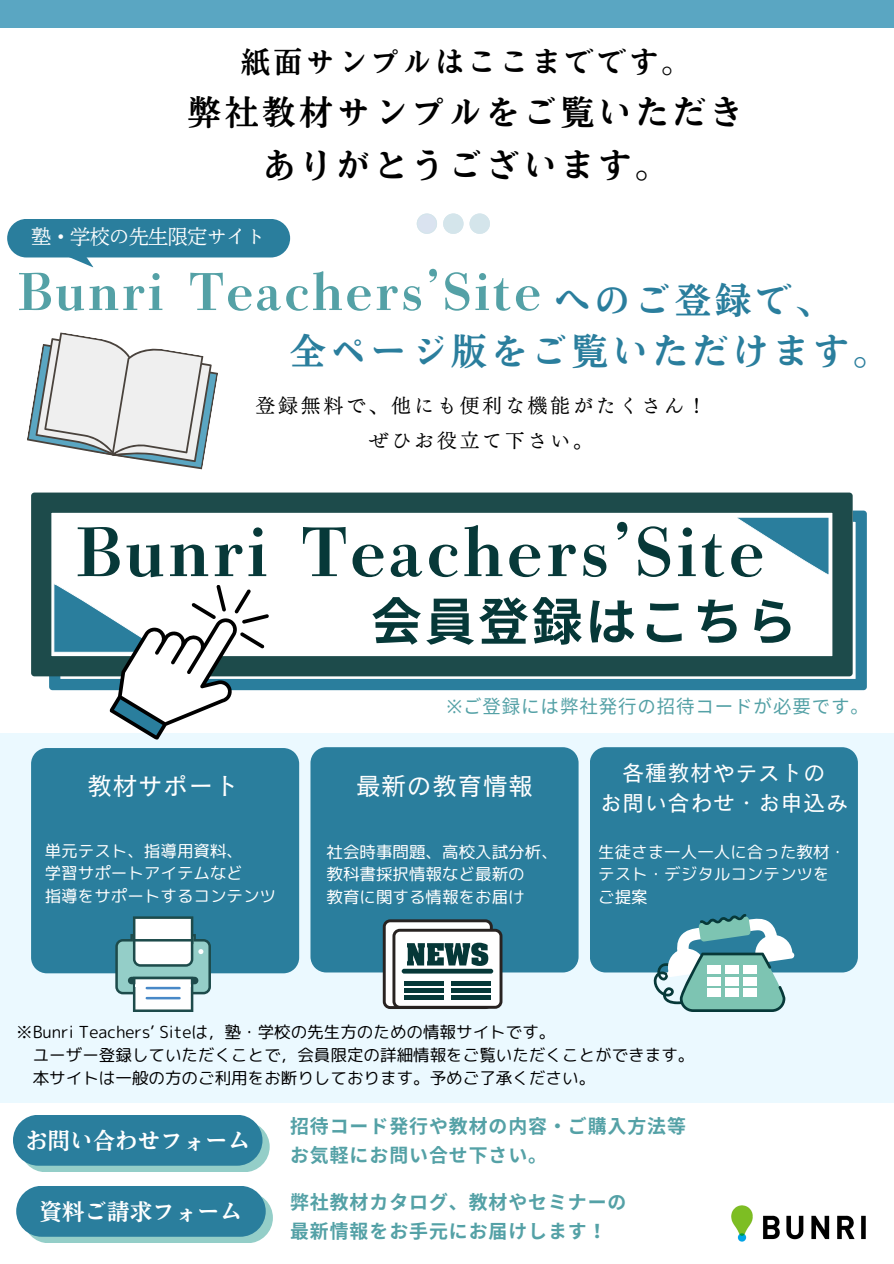
<style>
.page{position:relative;width:894px;height:1264px;background:#fff}
.page>*{position:absolute;margin:0;border:0;box-sizing:border-box;transform-origin:0 0}
.t1{font:800 67.05px "DMT Shuei Shogo Min Std";letter-spacing:.05em;color:#073939}
.t2{font:800 51px "DMT Shuei Shogo Min Std";letter-spacing:.05em;color:#54a1a6}
.t3{font:700 51px "Noto Sans CJ Ksc";letter-spacing:.05em;color:#063838}
.t4{font:36.6px "Nud Motoya Mincho Std W6";letter-spacing:.1em;color:#2a7e9d}
.t5{font:33.9px/52.8px "Nud Motoya Mincho Std W6";letter-spacing:.1em;color:#000;text-align:center}
.t6{font:29.4px "Nud Motoya Mincho Std W6";letter-spacing:.1em;color:#000}
.t7{font:25.05px "Canva Cezanne Pro N M";letter-spacing:.015em;color:#fff}
.t8{font:22.5px "Nud Motoya Mincho Std W6";color:#fff}
.t9{font:22.35px/30.2px "Canva Cezanne Pro N M";letter-spacing:.015em;color:#fff;text-align:center}
.t10{font:19.8px/34.5px "Canva UD Mincho Pr 6 N M";letter-spacing:.15em;color:#000;text-align:center}
.t11{font:19.5px "Nud Motoya Mincho Std W2 b";color:#fff}
.t12{font:700 18.9px/29.2px "Noto Sans CJ Ksc";letter-spacing:.05em;color:#54a1a6}
.t13{font:18.45px "Noto Sans CJ Ksc";letter-spacing:.05em;color:#54a1a6}
.t14{font:16.5px/23.1px "rounded mplus 1 p regular";color:#000}
.t15{font:16.5px/22.6px "rounded mplus 1 p regular";color:#fff}
.s1{font-family:"Nud Motoya Mincho Std W6";font-weight:400;font-size:36.6px;color:#2a7e9d}
.s2{font-family:"Noto Sans"}
</style>
<div class="page">
<div style="left:0;top:0;width:893px;height:28px;background:#5aa6c2"></div>
<div style="left:0;top:732px;width:893px;height:370px;background:#ebf9ff"></div>
<svg style="left:416px;top:213px;width:21px;height:21px"></svg>
<svg style="left:443px;top:213px;width:20px;height:21px"></svg>
<div style="left:469px;top:213px;width:21px;height:21px;background:#d4e5eb;border-radius:50%"></div>
<svg style="left:469px;top:213px;width:19px;height:21px"></svg>
<img style="left:731px;top:1205px;width:135px;height:37px">
<div style="left:31px;top:748px;width:268px;height:225px;background:#2a7e9d"></div>
<div style="left:310px;top:747px;width:268px;height:225px;background:#2a7e9d"></div>
<div style="left:590px;top:747px;width:267px;height:225px;background:#2a7e9d"></div>
<svg style="left:653px;top:913px;width:141px;height:98px;background:#7bb2b7"></svg>
<div style="left:707px;top:965px;width:13px;height:8px;background:#fff"></div>
<div style="left:725px;top:965px;width:13px;height:8px;background:#fff"></div>
<div style="left:743px;top:965px;width:14px;height:8px;background:#fff"></div>
<div style="left:707px;top:977px;width:13px;height:8px;background:#fff"></div>
<div style="left:725px;top:977px;width:13px;height:8px;background:#fff"></div>
<div style="left:743px;top:977px;width:14px;height:8px;background:#fff"></div>
<div style="left:707px;top:988px;width:13px;height:8px;background:#fff"></div>
<div style="left:725px;top:988px;width:13px;height:8px;background:#fff"></div>
<div style="left:743px;top:988px;width:14px;height:8px;background:#fff"></div>
<div style="left:384px;top:920px;width:107px;height:87px;background:#fff;border-radius:6px"></div>
<div style="left:382px;top:919px;width:110px;height:90px;border:3px solid #282321;border-radius:6px"></div>
<div style="left:394px;top:930px;width:107px;height:77px;background:#fff;border-radius:6px"></div>
<div style="left:392px;top:928px;width:110px;height:80px;border:3px solid #282321;border-radius:6px"></div>
<svg style="left:407px;top:942px;width:81px;height:23px"></svg>
<div style="left:401px;top:968px;width:92px;height:5px;background:#063838;border-radius:2px"></div>
<hr style="left:404px;top:981px;width:40px;height:4px;background:#063838">
<hr style="left:404px;top:988px;width:40px;height:4px;background:#063838">
<hr style="left:404px;top:995px;width:40px;height:4px;background:#063838">
<hr style="left:451px;top:981px;width:40px;height:4px;background:#063838">
<hr style="left:451px;top:988px;width:40px;height:4px;background:#063838">
<hr style="left:451px;top:995px;width:40px;height:4px;background:#063838">
<svg style="left:115px;top:916px;width:96px;height:96px;background:#a7c6ca"></svg>
<svg style="left:128px;top:976px;width:70px;height:8px"></svg>
<svg style="left:27px;top:332px;width:191px;height:138px"></svg>
<svg style="left:49px;top:510px;width:817px;height:180px;background:#4f92ab"></svg>
<svg style="left:31px;top:492px;width:821px;height:184px"></svg>
<svg style="left:735px;top:517px;width:94px;height:59px"></svg>
<svg style="left:45px;top:257px;width:49px;height:10px"></svg>
<div style="left:7px;top:219px;width:283px;height:38px;background:#2a7e9d;border-radius:19px"></div>
<svg style="left:20px;top:1121px;width:249px;height:51px;background:#89c6c3"></svg>
<div style="left:13px;top:1114px;width:249px;height:51px;background:#2a7e9d;border-radius:25px"></div>
<svg style="left:53px;top:582px;width:216px;height:158px"></svg>
<svg style="left:23px;top:1192px;width:250px;height:51px;background:#89c6c3"></svg>
<div style="left:16px;top:1185px;width:249px;height:51px;background:#2a7e9d;border-radius:25px"></div>
<h3 class="t6" style="left:241px;top:47px;width:451px">紙面サンプルはここまでです。</h3>
<h3 class="t5" style="left:187px;top:86px;width:557px">弊社教材サンプルをご覧いただきありがとうございます。</h3>
<p class="t11" style="left:32px;top:226px;width:235px">塾・学校の先生限定サイト</p>
<h2 class="t2" style="left:17px;top:266px;width:815px">Bunri Teachers’Site <span class="s1">へのご登録で、</span></h2>
<h3 class="t4" style="left:290px;top:333px;width:601px">全ページ版をご覧いただけます。</h3>
<p class="t10" style="left:255px;top:388px;width:452px">登録無料で、他にも便利な機能がたくさん！ぜひお役立て下さい。</p>
<h1 class="t1" style="left:76px;top:518px;width:690px">Bunri Teachers’Site</h1>
<h2 class="t3" style="left:371px;top:581px;width:427px">会員登録はこちら</h2>
<p class="t13" style="left:446px;top:691px;width:423px"><span class="s2">※</span>ご登録には弊社発行の招待コードが必要です。</p>
<h3 class="t7" style="left:87px;top:773px;width:153px">教材サポート</h3>
<h3 class="t7" style="left:356px;top:773px;width:179px">最新の教育情報</h3>
<h3 class="t9" style="left:599px;top:757px;width:250px">各種教材やテストの<br>お問い合わせ・お申込み</h3>
<p class="t15" style="left:45px;top:839px;width:233px">単元テスト、指導用資料、<br>学習サポートアイテムなど<br>指導をサポートするコンテンツ</p>
<p class="t15" style="left:326px;top:840px;width:233px">社会時事問題、高校入試分析、教科書採択情報など最新の<br>教育に関する情報をお届け</p>
<p class="t15" style="left:598px;top:840px;width:249px">生徒さま一人一人に合った教材・テスト・デジタルコンテンツをご提案</p>
<p class="t14" style="left:33px;top:1020px;width:663px;text-indent:-17px">※Bunri Teachers’ Siteは，塾・学校の先生方のための情報サイトです。<br>ユーザー登録していただくことで，会員限定の詳細情報をご覧いただくことができます。本サイトは一般の方のご利用をお断りしております。予めご了承ください。</p>
<h3 class="t8" style="left:25px;top:1128px;width:227px">お問い合わせフォーム</h3>
<p class="t12" style="left:290px;top:1109px;width:397px">招待コード発行や教材の内容・ご購入方法等お気軽にお問い合せ下さい。</p>
<h3 class="t8" style="left:40px;top:1199px;width:204px">資料ご請求フォーム</h3>
<p class="t12" style="left:290px;top:1186px;width:338px">弊社教材カタログ、教材やセミナーの最新情報をお手元にお届けします！</p>
</div>
